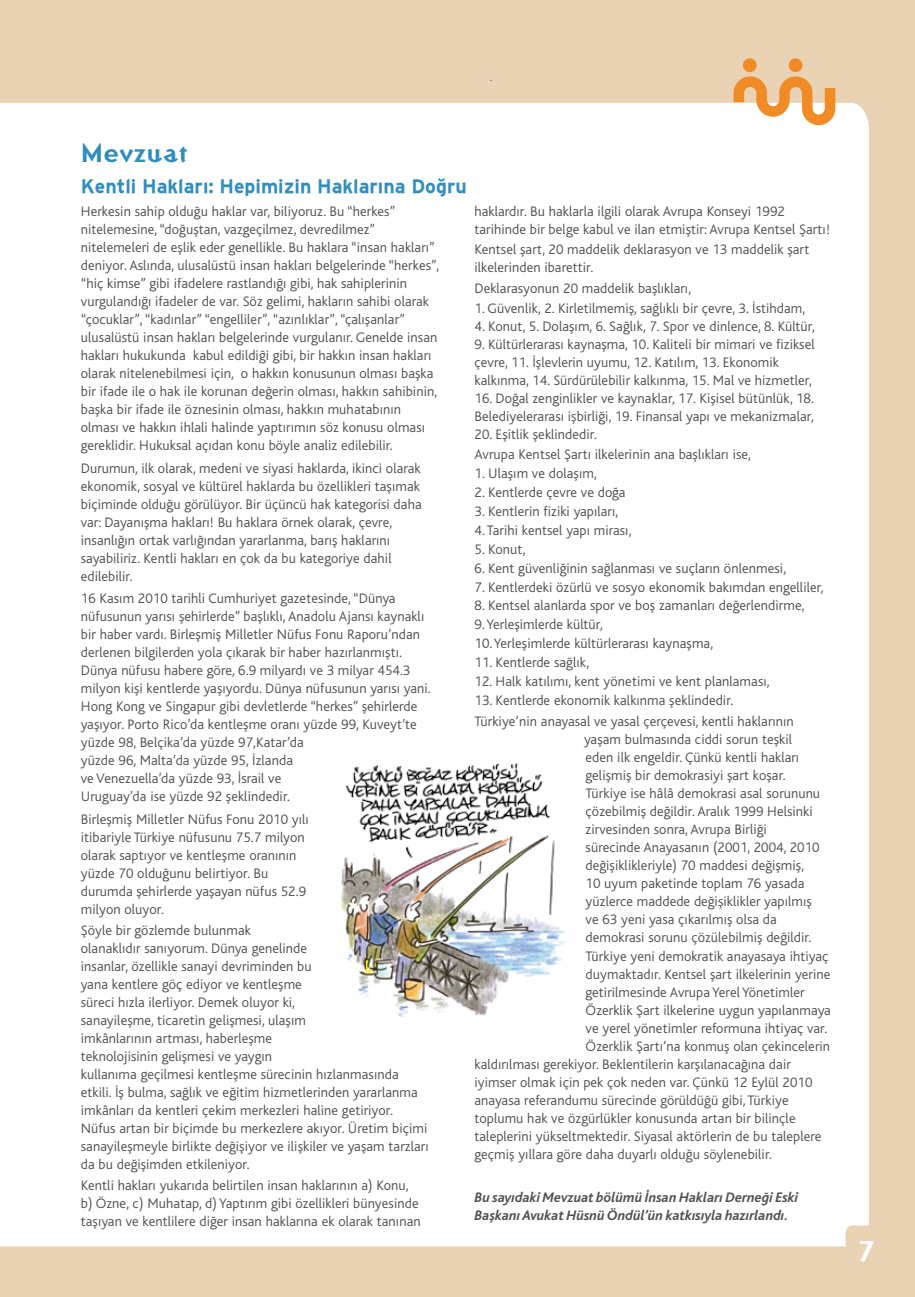
<style>
.page{position:relative;width:915px;height:1297px;background:#fff}
.page>*{position:absolute;margin:0;border:0;box-sizing:border-box;transform-origin:0 0}
.t1{font:700 31.5px "Ottomat";color:#fff}
.t2{font:700 27px "Ottomat";color:#308ebe}
.t3{font:19.5px "Interstate T Bold";color:#318ebe}
.t4{font:300 14.4px/18px "Bliss Turkish";letter-spacing:.005em;color:#504f53}
.t5{font:italic 700 14.4px/18px "Bliss Turkish";color:#504f53}
.t6{font:300 12px "Bliss Turkish";color:#58585b}
</style>
<div class="page">
<div style="left:0;top:0;width:914px;height:1297px;background:#ead3b4"></div>
<div style="left:0;top:103px;width:868px;height:1143px;background:#fff"></div>
<svg style="left:733px;top:76px;width:102px;height:49px"></svg>
<div style="left:742px;top:58px;width:14px;height:14px;background:#f08b26;border-radius:50%"></div>
<div style="left:788px;top:58px;width:14px;height:14px;background:#f08b26;border-radius:50%"></div>
<svg style="left:845px;top:1225px;width:24px;height:22px"></svg>
<img style="left:328px;top:752px;width:243px;height:279px">
<p class="t6" style="left:489px;top:71px;width:4px">.</p>
<h2 class="t2" style="left:81px;top:136px;width:108px">Mevzuat</h2>
<h3 class="t3" style="left:81px;top:175px;width:387px">Kentli Hakları: Hepimizin Haklarına Do¤ru</h3>
<p class="t4" style="left:81px;top:203px;width:360px">Herkesin sahip olduğu haklar var, biliyoruz. Bu “herkes” nitelemesine, “doğuştan, vazgeçilmez, devredilmez” nitelemeleri de eşlik eder genellikle. Bu haklara “insan hakları” deniyor. Aslında, ulusalüstü insan hakları belgelerinde “herkes”, “hiç kimse” gibi ifadelere rastlandığı gibi, hak sahiplerinin vurgulandığı ifadeler de var. Söz gelimi, hakların sahibi olarak “çocuklar”, “kadınlar” “engelliler”, “azınlıklar”, “çalışanlar” ulusalüstü insan hakları belgelerinde vurgulanır. Genelde insan hakları hukukunda kabul edildiği gibi, bir hakkın insan hakları olarak nitelenebilmesi için, o hakkın konusunun olması başka bir ifade ile o hak ile korunan değerin olması, hakkın sahibinin, başka bir ifade ile öznesinin olması, hakkın muhatabının olması ve hakkın ihlali halinde yaptırımın söz konusu olması gereklidir. Hukuksal açıdan konu böyle analiz edilebilir.</p>
<p class="t4" style="left:81px;top:459px;width:342px">Durumun, ilk olarak, medeni ve siyasi haklarda, ikinci olarak ekonomik, sosyal ve kültürel haklarda bu özellikleri taşımak biçiminde olduğu görülüyor. Bir üçüncü hak kategorisi daha var: Dayanışma hakları! Bu haklara örnek olarak, çevre, insanlığın ortak varlığından yararlanma, barış haklarını sayabiliriz. Kentli hakları en çok da bu kategoriye dahil edilebilir.</p>
<p class="t4" style="left:81px;top:590px;width:351px">16 Kasım 2010 tarihli Cumhuriyet gazetesinde, “Dünya nüfusunun yarısı şehirlerde” başlıklı, Anadolu Ajansı kaynaklı bir haber vardı. Birleşmiş Milletler Nüfus Fonu Raporu’ndan derlenen bilgilerden yola çıkarak bir haber hazırlanmıştı.<br>Dünya nüfusu habere göre, 6.9 milyardı ve 3 milyar 454.3 milyon kişi kentlerde yaşıyordu. Dünya nüfusunun yarısı yani.<br>Hong Kong ve Singapur gibi devletlerde “herkes” şehirlerde yaşıyor. Porto Rico’da kentleşme oranı yüzde 99, Kuveyt’te yüzde 98, Belçika’da yüzde 97,Katar’da<br>yüzde 96, Malta’da yüzde 95, İzlanda<br>ve Venezuella’da yüzde 93, İsrail ve<br>Uruguay’da ise yüzde 92 şeklindedir.</p>
<p class="t4" style="left:81px;top:810px;width:229px">Birleşmiş Milletler Nüfus Fonu 2010 yılı itibariyle Türkiye nüfusunu 75.7 milyon olarak saptıyor ve kentleşme oranının yüzde 70 olduğunu belirtiyor. Bu durumda şehirlerde yaşayan nüfus 52.9 milyon oluyor.</p>
<p class="t4" style="left:81px;top:921px;width:349px">Şöyle bir gözlemde bulunmak<br>olanaklıdır sanıyorum. Dünya genelinde<br>insanlar, özellikle sanayi devriminden bu<br>yana kentlere göç ediyor ve kentleşme<br>süreci hızla ilerliyor. Demek oluyor ki,<br>sanayileşme, ticaretin gelişmesi, ulaşım<br>imkânlarının artması, haberleşme<br>teknolojisinin gelişmesi ve yaygın<br>kullanıma geçilmesi kentleşme sürecinin hızlanmasında etkili. İş bulma, sağlık ve eğitim hizmetlerinden yararlanma imkânları da kentleri çekim merkezleri haline getiriyor.<br>Nüfus artan bir biçimde bu merkezlere akıyor. Üretim biçimi sanayileşmeyle birlikte değişiyor ve ilişkiler ve yaşam tarzları da bu değişimden etkileniyor.</p>
<p class="t4" style="left:81px;top:1176px;width:341px">Kentli hakları yukarıda belirtilen insan haklarının a) Konu, b) Özne, c) Muhatap, d) Yaptırım gibi özellikleri bünyesinde taşıyan ve kentlilere diğer insan haklarına ek olarak tanınan</p>
<p class="t4" style="left:474px;top:203px;width:357px">haklardır. Bu haklarla ilgili olarak Avrupa Konseyi 1992 tarihinde bir belge kabul ve ilan etmiştir: Avrupa Kentsel Şartı!</p>
<p class="t4" style="left:474px;top:241px;width:336px">Kentsel şart, 20 maddelik deklarasyon ve 13 maddelik şart ilkelerinden ibarettir.</p>
<p class="t4" style="left:474px;top:279px;width:218px">Deklarasyonun 20 maddelik başlıkları,</p>
<p class="t4" style="left:474px;top:299px;width:332px">1. Güvenlik, 2. Kirletilmemiş, sağlıklı bir çevre, 3. İstihdam,</p>
<p class="t4" style="left:474px;top:317px;width:342px">4. Konut, 5. Dolaşım, 6. Sağlık, 7. Spor ve dinlence, 8. Kültür,</p>
<p class="t4" style="left:474px;top:335px;width:341px">9. Kültürlerarası kaynaşma, 10. Kaliteli bir mimari ve fiziksel çevre, 11. İşlevlerin uyumu, 12. Katılım, 13. Ekonomik kalkınma, 14. Sürdürülebilir kalkınma, 15. Mal ve hizmetler,</p>
<p class="t4" style="left:474px;top:390px;width:341px">16. Doğal zenginlikler ve kaynaklar, 17. Kişisel bütünlük, 18.<br>Belediyelerarası işbirliği, 19. Finansal yapı ve mekanizmalar,</p>
<p class="t4" style="left:474px;top:425px;width:278px;line-height:20.1px">20. Eşitlik şeklindedir.<br>Avrupa Kentsel Şartı ilkelerinin ana başlıkları ise,</p>
<p class="t4" style="left:474px;top:465px;width:124px">1. Ulaşım ve dolaşım,</p>
<p class="t4" style="left:474px;top:484px;width:152px">2. Kentlerde çevre ve doğa</p>
<p class="t4" style="left:474px;top:502px;width:145px">3. Kentlerin fiziki yapıları,</p>
<p class="t4" style="left:474px;top:521px;width:158px">4. Tarihi kentsel yapı mirası,</p>
<p class="t4" style="left:474px;top:540px;width:53px">5. Konut,</p>
<p class="t4" style="left:474px;top:559px;width:313px">6. Kent güvenliğinin sağlanması ve suçların önlenmesi,</p>
<p class="t4" style="left:474px;top:578px;width:350px">7. Kentlerdeki özürlü ve sosyo ekonomik bakımdan engelliler,</p>
<p class="t4" style="left:474px;top:597px;width:331px">8. Kentsel alanlarda spor ve boş zamanları değerlendirme,</p>
<p class="t4" style="left:474px;top:616px;width:130px">9. Yerleşimlerde kültür,</p>
<p class="t4" style="left:474px;top:635px;width:240px">10. Yerleşimlerde kültürlerarası kaynaşma,</p>
<p class="t4" style="left:474px;top:654px;width:116px">11. Kentlerde sağlık,</p>
<p class="t4" style="left:474px;top:672px;width:296px">12. Halk katılımı, kent yönetimi ve kent planlaması,</p>
<p class="t4" style="left:474px;top:690px;width:321px;line-height:21px">13. Kentlerde ekonomik kalkınma şeklindedir.<br>Türkiye’nin anayasal ve yasal çerçevesi, kentli haklarının</p>
<p class="t4" style="left:584px;top:730px;width:209px">yaşam bulmasında ciddi sorun teşkil</p>
<p class="t4" style="left:585px;top:748px;width:215px">eden ilk engeldir. Çünkü kentli hakları</p>
<p class="t4" style="left:585px;top:767px;width:201px">gelişmiş bir demokrasiyi şart koşar.</p>
<p class="t4" style="left:585px;top:785px;width:236px">Türkiye ise hâlâ demokrasi asal sorununu</p>
<p class="t4" style="left:585px;top:803px;width:229px">çözebilmiş değildir. Aralık 1999 Helsinki</p>
<p class="t4" style="left:585px;top:821px;width:183px">zirvesinden sonra, Avrupa Birliği</p>
<p class="t4" style="left:585px;top:839px;width:235px">sürecinde Anayasanın (2001, 2004, 2010</p>
<p class="t4" style="left:585px;top:857px;width:220px">değişiklikleriyle) 70 maddesi değişmiş,</p>
<p class="t4" style="left:585px;top:875px;width:220px">10 uyum paketinde toplam 76 yasada</p>
<p class="t4" style="left:585px;top:893px;width:228px">yüzlerce maddede değişiklikler yapılmış</p>
<p class="t4" style="left:585px;top:911px;width:193px">ve 63 yeni yasa çıkarılmış olsa da</p>
<p class="t4" style="left:585px;top:929px;width:227px">demokrasi sorunu çözülebilmiş değildir.</p>
<p class="t4" style="left:585px;top:947px;width:244px">Türkiye yeni demokratik anayasaya ihtiyaç</p>
<p class="t4" style="left:585px;top:965px;width:246px">duymaktadır. Kentsel şart ilkelerinin yerine</p>
<p class="t4" style="left:585px;top:983px;width:220px">getirilmesinde Avrupa Yerel Yönetimler</p>
<p class="t4" style="left:585px;top:1001px;width:247px">Özerklik Şart ilkelerine uygun yapılanmaya</p>
<p class="t4" style="left:585px;top:1019px;width:243px">ve yerel yönetimler reformuna ihtiyaç var.</p>
<p class="t4" style="left:585px;top:1037px;width:246px">Özerklik Şartı’na konmuş olan çekincelerin</p>
<p class="t4" style="left:474px;top:1055px;width:318px">kaldırılması gerekiyor. Beklentilerin karşılanacağına dair</p>
<p class="t4" style="left:474px;top:1073px;width:339px">iyimser olmak için pek çok neden var. Çünkü 12 Eylül 2010</p>
<p class="t4" style="left:474px;top:1091px;width:315px">anayasa referandumu sürecinde görüldüğü gibi, Türkiye</p>
<p class="t4" style="left:474px;top:1109px;width:322px">toplumu hak ve özgürlükler konusunda artan bir bilinçle</p>
<p class="t4" style="left:474px;top:1127px;width:348px">taleplerini yükseltmektedir. Siyasal aktörlerin de bu taleplere</p>
<p class="t4" style="left:474px;top:1145px;width:299px">geçmiş yıllara göre daha duyarlı olduğu söylenebilir.</p>
<p class="t5" style="left:474px;top:1189px;width:325px">Bu sayıdaki Mevzuat bölümü İnsan Hakları Derneği Eski<br>Başkanı Avukat Hüsnü Öndül’ün katkısıyla hazırlandı.</p>
<h1 class="t1" style="left:858px;top:1226px;width:18px">7</h1>
</div>
